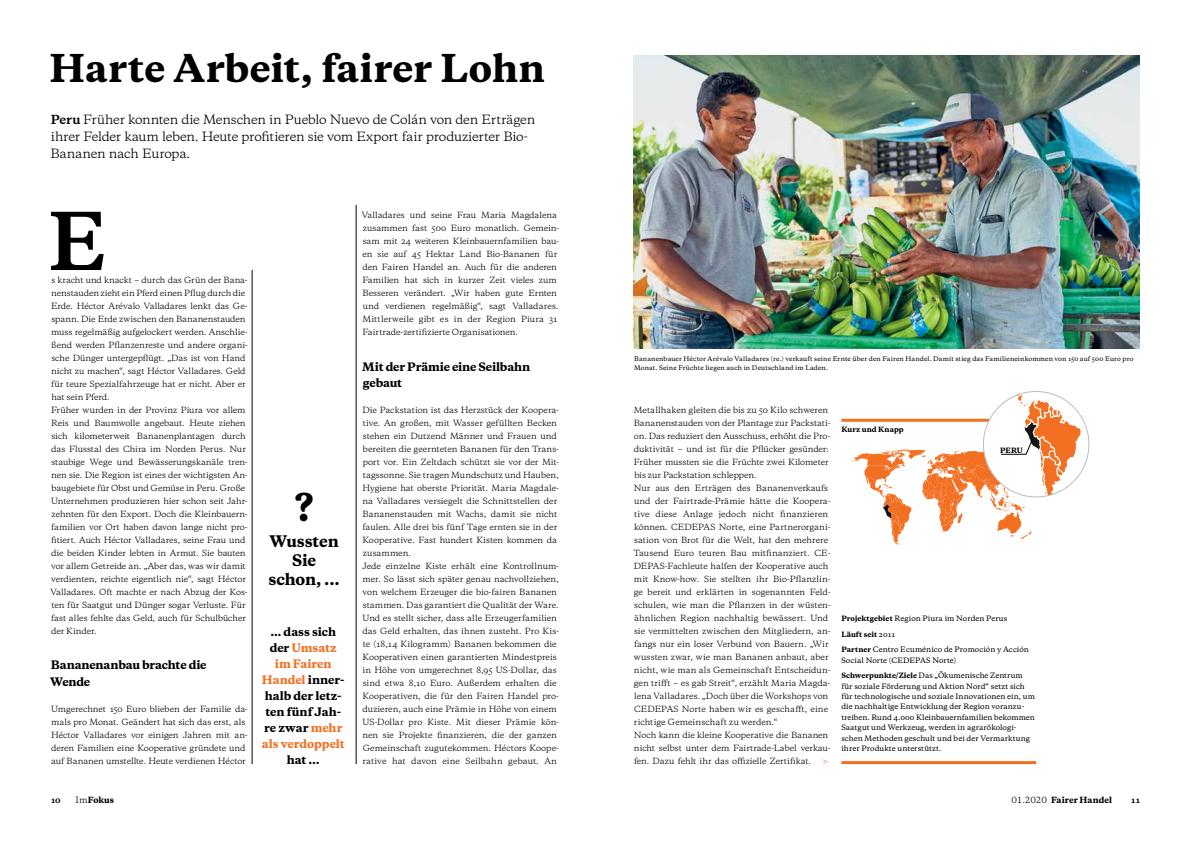
<style>
.page{position:relative;width:1191px;height:842px;background:#fff}
.page>*{position:absolute;margin:0;border:0;box-sizing:border-box;transform-origin:0 0}
.t1{font:700 74.7px "Galaxie Copernicus";color:#000}
.t2{font:800 36px "Galaxie Copernicus";letter-spacing:.005em;color:#000}
.t3{font:800 15px/19px "Galaxie Copernicus";letter-spacing:-.015em;color:#000;text-align:center}
.t4{font:12px/17px "Galaxie Copernicus";letter-spacing:-.025em;color:#000}
.t5{font:800 11px/16px "Galaxie Copernicus";letter-spacing:-.01em;color:#000}
.t6{font:8px/13px "Galaxie Copernicus";letter-spacing:-.005em;color:#000}
.t7{font:800 8px "Galaxie Copernicus";letter-spacing:.005em;color:#000}
.t8{font:700 8px "Galaxie Copernicus";color:#000}
.t9{font:500 8px "Galaxie Copernicus";color:#f36f21}
.t10{font:500 7px/10.4px "Galaxie Copernicus";letter-spacing:.005em;color:#000}
.t11{font:800 6.9px "Galaxie Copernicus";letter-spacing:.01em;color:#000}
.t12{font:500 6px/8.7px "Galaxie Copernicus";letter-spacing:.02em;color:#000}
.s1{font-weight:700;font-size:11.8px}
.s2{font-family:"Executive 45";font-weight:300}
.s3{color:#f36f21}
.s4{font-weight:800;font-size:6.9px}
.s5{font-weight:500;font-size:7px}
.s6{font-weight:400;font-size:8.2px}
.s7{font-weight:400}
</style>
<div class="page">
<hr style="left:252px;top:270px;width:1px;height:494px;background:#000">
<hr style="left:356px;top:205px;width:1px;height:559px;background:#000">
<hr style="left:841px;top:761px;width:195px;height:3px;background:#f36f21">
<hr style="left:841px;top:419px;width:195px;height:3px;background:#f36f21">
<svg style="left:851px;top:391px;width:230px;height:154px"></svg>
<img style="left:634px;top:56px;width:506px;height:292px">
<h2 class="t2" style="left:50px;top:44px;width:497px">Harte Arbeit, fairer Lohn</h2>
<h3 class="t4" style="left:50px;top:111px;width:486px"><span class="s1">Peru</span> Früher konnten die Menschen in Pueblo Nuevo de Colán von den Erträgen ihrer Felder kaum leben. Heute profitieren sie vom Export fair produzierter Bio-<br>Bananen nach Europa.</h3>
<h1 class="t1" style="left:48px;top:192px;width:61px">E</h1>
<p class="t6" style="left:50px;top:274px;width:199px">s kracht und knackt <span class="s2">–</span> durch das Grün der Bana&shy;nenstauden zieht ein Pferd einen Pflug durch die Erde. Héctor Arévalo Valladares lenkt das Ge&shy;spann. Die Erde zwischen den Bananenstauden muss regelmäßig aufgelockert werden. Anschlie&shy;ßend werden Pflanzenreste und andere organi&shy;sche Dünger untergepflügt. „Das ist von Hand nicht zu machen“, sagt Héctor Valladares. Geld für teure Spezialfahrzeuge hat er nicht. Aber er hat sein Pferd.<br>Früher wurden in der Provinz Piura vor allem Reis und Baumwolle angebaut. Heute ziehen sich kilometerweit Bananenplantagen durch das Flusstal des Chira im Norden Perus. Nur staubige Wege und Bewässerungskanäle tren&shy;nen sie. Die Region ist eines der wichtigsten An&shy;baugebiete für Obst und Gemüse in Peru. Große Unternehmen produzieren hier schon seit Jahr&shy;zehnten für den Export. Doch die Kleinbauern&shy;familien vor Ort haben davon lange nicht pro&shy;fitiert. Auch Héctor Valladares, seine Frau und die beiden Kinder lebten in Armut. Sie bauten vor allem Getreide an. „Aber das, was wir damit verdienten, reichte eigentlich nie“, sagt Héctor Valladares. Oft machte er nach Abzug der Kos&shy;ten für Saatgut und Dünger sogar Verluste. Für fast alles fehlte das Geld, auch für Schulbücher der Kinder.</p>
<h3 class="t5" style="left:50px;top:656px;width:158px;line-height:17px">Bananenanbau brachte die<br>Wende</h3>
<p class="t6" style="left:51px;top:703px;width:198px">Umgerechnet 150 Euro blieben der Familie da&shy;mals pro Monat. Geändert hat sich das erst, als Héctor Valladares vor einigen Jahren mit an&shy;deren Familien eine Kooperative gründete und auf Bananen umstellte. Heute verdienen Héctor</p>
<h2 class="t2" style="left:294px;top:484px;width:20px">?</h2>
<h3 class="t3" style="left:268px;top:532px;width:73px">Wussten<br>Sie schon, ...</h3>
<h3 class="t5" style="left:262px;top:624px;width:85px;text-align:center">… dass sich der <span class="s3">Umsatz im Fairen<br>Handel</span> inner&shy;halb der letz&shy;ten fünf Jah&shy;re zwar <span class="s3">mehr als verdoppelt</span></h3>
<h3 class="t5" style="left:287px;top:752px;width:35px">hat ...</h3>
<p class="t6" style="left:362px;top:209px;width:199px">Valladares und seine Frau Maria Magdalena zusammen fast 500 Euro monatlich. Gemein&shy;sam mit 24 weiteren Kleinbauernfamilien bau&shy;en sie auf 45 Hektar Land Bio-Bananen für den Fairen Handel an. Auch für die anderen Familien hat sich in kurzer Zeit vieles zum Besseren verändert. „Wir haben gute Ernten und verdienen regelmäßig“, sagt Valladares.<br>Mittlerweile gibt es in der Region Piura 31<br>Fairtrade-zertifizierte Organisationen.</p>
<h3 class="t5" style="left:362px;top:359px;width:169px">Mit der Prämie eine Seilbahn gebaut</h3>
<p class="t6" style="left:362px;top:404px;width:198px">Die Packstation ist das Herzstück der Koopera&shy;tive. An großen, mit Wasser gefüllten Becken stehen ein Dutzend Männer und Frauen und bereiten die geernteten Bananen für den Trans&shy;port vor. Ein Zeltdach schützt sie vor der Mit&shy;tagssonne. Sie tragen Mundschutz und Hauben, Hygiene hat oberste Priorität. Maria Magdale&shy;na Valladares versiegelt die Schnittstellen der Bananenstauden mit Wachs, damit sie nicht faulen. Alle drei bis fünf Tage ernten sie in der Kooperative. Fast hundert Kisten kommen da zusammen.<br>Jede einzelne Kiste erhält eine Kontrollnum&shy;mer. So lässt sich später genau nachvollziehen, von welchem Erzeuger die bio-fairen Bananen stammen. Das garantiert die Qualität der Ware.<br>Und es stellt sicher, dass alle Erzeugerfamilien das Geld erhalten, das ihnen zusteht. Pro Kis&shy;te (18,14 Kilogramm) Bananen bekommen die Kooperativen einen garantierten Mindestpreis in Höhe von umgerechnet 8,95 US-Dollar, das sind etwa 8,10 Euro. Außerdem erhalten die Kooperativen, die für den Fairen Handel pro&shy;duzieren, auch eine Prämie in Höhe von einem US-Dollar pro Kiste. Mit dieser Prämie kön&shy;nen sie Projekte finanzieren, die der ganzen Gemeinschaft zugutekommen. Héctors Koope&shy;rative hat davon eine Seilbahn gebaut. An</p>
<p class="t12" style="left:634px;top:354px;width:501px">Bananenbauer Héctor Arévalo Valladares (re.) verkauft seine Ernte über den Fairen Handel. Damit stieg das Familieneinkommen von 150 auf 500 Euro pro<br>Monat. Seine Früchte liegen auch in Deutschland im Laden.</p>
<p class="t6" style="left:633px;top:404px;width:199px">Metallhaken gleiten die bis zu 50 Kilo schweren Bananenstauden von der Plantage zur Packstati&shy;on. Das reduziert den Ausschuss, erhöht die Pro&shy;duktivität <span class="s2">–</span> und ist für die Pflücker gesünder:<br>Früher mussten sie die Früchte zwei Kilometer bis zur Packstation schleppen.<br>Nur aus den Erträgen des Bananenverkaufs und der Fairtrade-Prämie hätte die Koopera&shy;tive diese Anlage jedoch nicht finanzieren können. CEDEPAS Norte, eine Partnerorgani&shy;sation von Brot für die Welt, hat den mehrere Tausend Euro teuren Bau mitfinanziert. CE-DEPAS-Fachleute halfen der Kooperative auch mit Know-how. Sie stellten ihr Bio-Pflanzlin&shy;ge bereit und erklärten in sogenannten Feld&shy;schulen, wie man die Pflanzen in der wüsten&shy;ähnlichen Region nachhaltig bewässert. Und sie vermittelten zwischen den Mitgliedern, an&shy;fangs nur ein loser Verbund von Bauern. „Wir wussten zwar, wie man Bananen anbaut, aber nicht, wie man als Gemeinschaft Entscheidun&shy;gen trifft <span class="s2">–</span> es gab Streit“, erzählt Maria Magda&shy;lena Valladares. „Doch über die Workshops von CEDEPAS Norte haben wir es geschafft, eine richtige Gemeinschaft zu werden.“<br>Noch kann die kleine Kooperative die Bananen nicht selbst unter dem Fairtrade-Label verkau&shy;fen. Dazu fehlt ihr das offizielle Zertifikat.</p>
<p class="t9" style="left:822px;top:756px;width:7px">&gt;</p>
<p class="t11" style="left:841px;top:425px;width:64px">Kurz und Knapp</p>
<p class="t11" style="left:1000px;top:446px;width:24px">PERU</p>
<p class="t10" style="left:841px;top:613px;width:167px"><span class="s4">Projektgebiet</span> Region Piura im Norden Perus</p>
<p class="t11" style="left:841px;top:629px;width:55px">Läuft seit <span class="s5">2011</span></p>
<p class="t10" style="left:841px;top:644px;width:189px"><span class="s4">Partner</span> Centro Ecuménico de Promoción y Acción<br>Social Norte (CEDEPAS Norte)</p>
<p class="t10" style="left:841px;top:670px;width:195px"><span class="s4">Schwerpunkte/Ziele</span> Das „Ökumenische Zentrum für soziale Förderung und Aktion Nord“ setzt sich für technologische und soziale Innovationen ein, um die nachhaltige Entwicklung der Region voranzu&shy;treiben. Rund 4.000 Kleinbauernfamilien bekommen Saatgut und Werkzeug, werden in agrarökologi&shy;schen Methoden geschult und bei der Vermarktung ihrer Produkte unterstützt.</p>
<p class="t8" style="left:51px;top:795px;width:11px">10</p>
<p class="t7" style="left:76px;top:795px;width:40px"><span class="s6">Im</span>Fokus</p>
<p class="t7" style="left:1011px;top:795px;width:102px"><span class="s7">01.2020</span> Fairer Handel</p>
<p class="t8" style="left:1131px;top:795px;width:10px">11</p>
</div>
